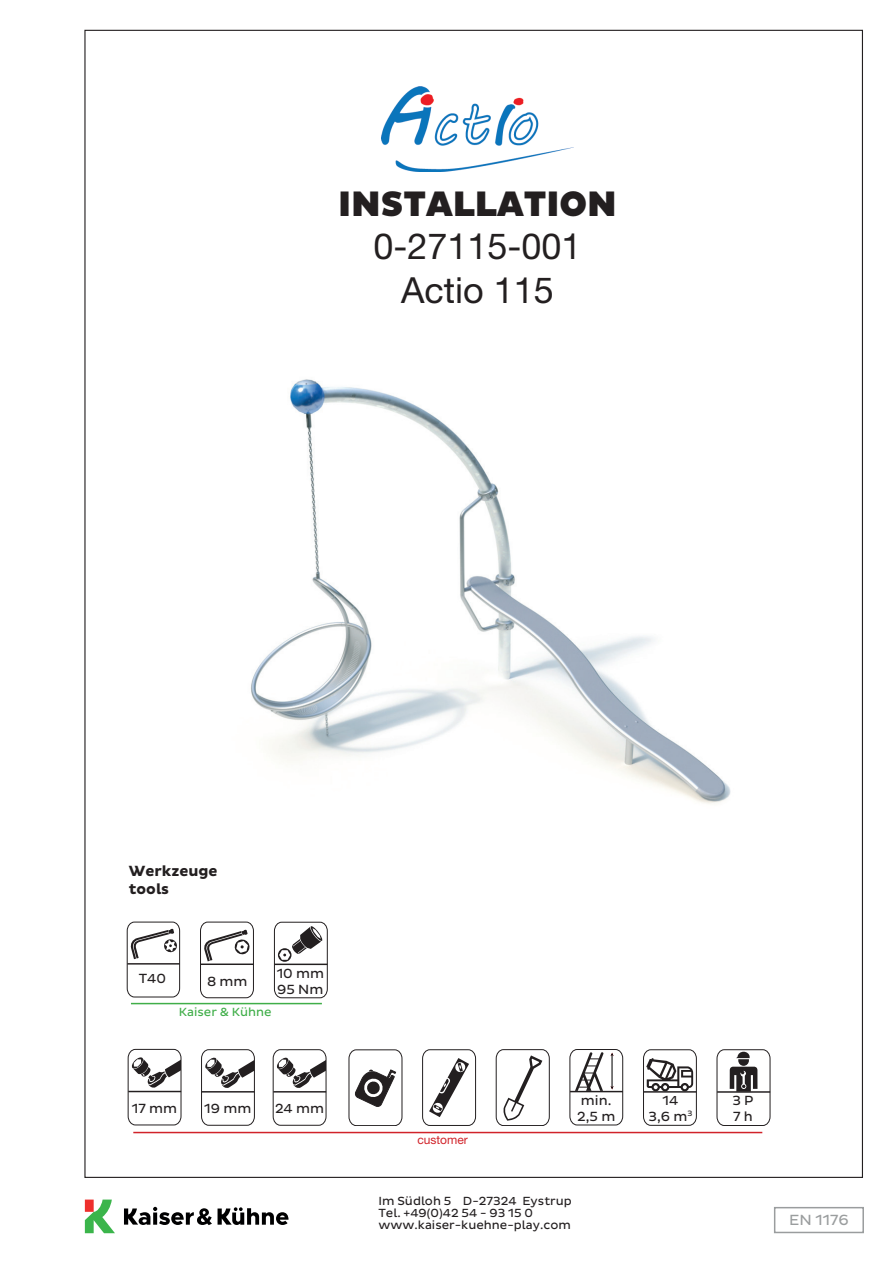
<style>
.page{position:relative;width:893px;height:1263px;background:#fff}
.page>*{position:absolute;margin:0;border:0;box-sizing:border-box;transform-origin:0 0}
.t1{font:36px/43.2px "Helvetica Neue LT Std";color:#231f20;text-align:center}
.t2{font:900 36px "Pluto Sans";color:#231f20}
.t3{font:700 15px/18px "Pluto Sans";color:#231f20}
.t4{font:15px "Pluto Sans";color:#9a9d9e}
.t5{font:13.5px/16.2px "Pluto Sans";color:#231f20}
.t6{font:12px/12px "Pluto Sans";color:#231f20}
.t7{font:12px "Pluto Sans";color:#40ae49}
.t8{font:12px "Helvetica Neue LT Std";color:#d1232a}
</style>
<div class="page">
<svg style="left:349px;top:1049px;width:53px;height:77px"></svg>
<svg style="left:422px;top:1049px;width:54px;height:77px"></svg>
<svg style="left:496px;top:1049px;width:54px;height:77px"></svg>
<svg style="left:643px;top:1049px;width:54px;height:77px"></svg>
<svg style="left:717px;top:1049px;width:53px;height:77px"></svg>
<svg style="left:569px;top:1049px;width:54px;height:76px"></svg>
<hr style="left:131px;top:1003px;width:191px;height:1px;background:#40ae49">
<hr style="left:133px;top:1132px;width:629px;height:1px;background:#d1232a">
<svg style="left:127px;top:922px;width:53px;height:75px"></svg>
<svg style="left:274px;top:922px;width:54px;height:76px"></svg>
<svg style="left:201px;top:1049px;width:54px;height:77px"></svg>
<svg style="left:200px;top:922px;width:54px;height:76px"></svg>
<svg style="left:273px;top:1049px;width:54px;height:77px"></svg>
<img style="left:382px;top:87px;width:192px;height:85px">
<div style="left:774px;top:1207px;width:90px;height:26px;border:2px solid #9a9d9e"></div>
<svg style="left:85px;top:1199px;width:30px;height:34px"></svg>
<svg style="left:124px;top:1207px;width:88px;height:18px"></svg>
<svg style="left:218px;top:1207px;width:70px;height:18px"></svg>
<img style="left:251px;top:379px;width:480px;height:425px">
<svg style="left:128px;top:1049px;width:54px;height:76px"></svg>
<h1 class="t2" style="left:338px;top:183px;width:280px">INSTALLATION</h1>
<h1 class="t1" style="left:373px;top:225px;width:210px">0-27115-001<br>Actio 115</h1>
<p class="t3" style="left:129px;top:862px;width:90px">Werkzeuge tools</p>
<p class="t5" style="left:139px;top:970px;width:29px">T40</p>
<p class="t5" style="left:277px;top:965px;width:49px">10 mm<br>95 Nm</p>
<p class="t5" style="left:207px;top:973px;width:42px">8 mm</p>
<p class="t7" style="left:179px;top:1005px;width:94px">Kaiser &amp; Kühne</p>
<p class="t5" style="left:132px;top:1100px;width:47px">17 mm</p>
<p class="t5" style="left:204px;top:1101px;width:49px">19 mm</p>
<p class="t5" style="left:275px;top:1100px;width:51px">24 mm</p>
<p class="t8" style="left:417px;top:1132px;width:52px">customer</p>
<p class="t5" style="left:577px;top:1092px;width:40px">min.<br>2,5 m</p>
<p class="t6" style="left:378px;top:1194px;width:195px">Im Südloh 5 D-27324 Eystrup<br>Tel. +49(0)42 54 - 93 15 0 www.kaiser-kuehne-play.com</p>
<p class="t5" style="left:649px;top:1092px;width:45px;text-align:center">14<br>3,6 m<sup>3</sup></p>
<p class="t5" style="left:732px;top:1092px;width:23px">3 P<br>7 h</p>
<p class="t4" style="left:789px;top:1211px;width:61px">EN 1176</p>
</div>
